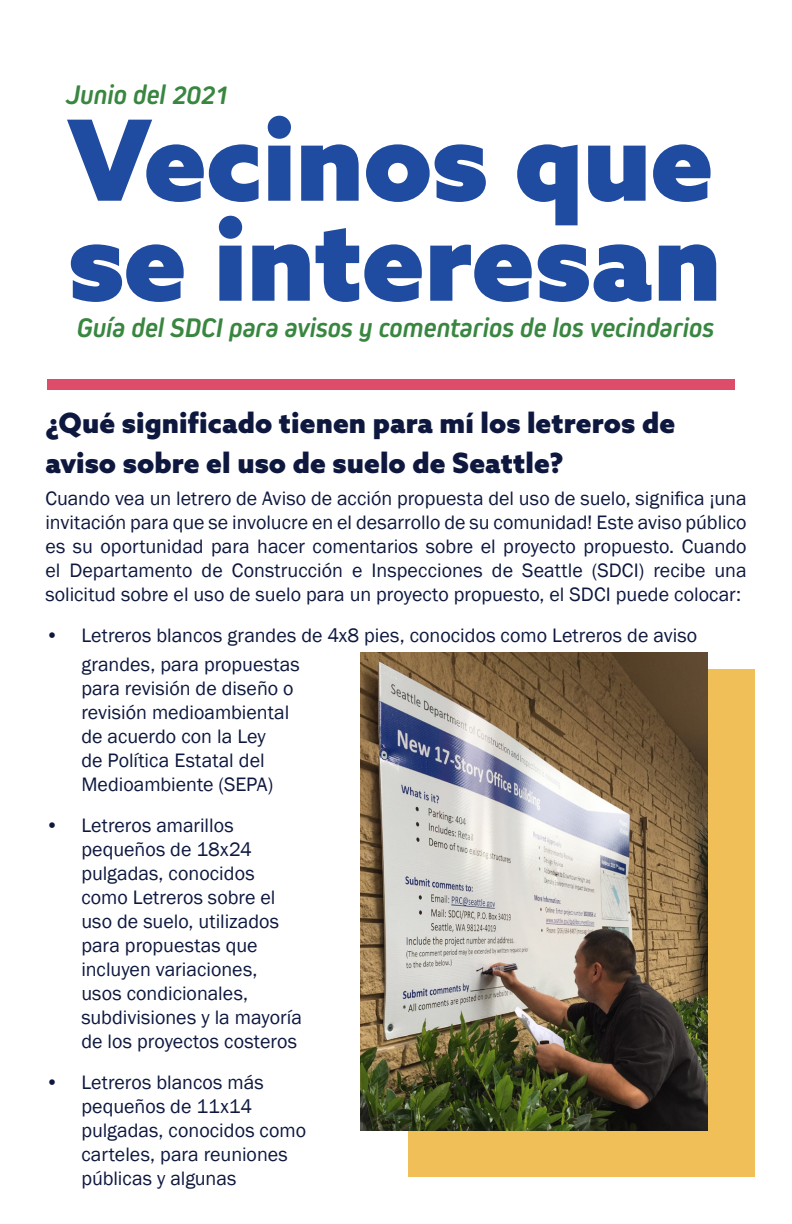
<style>
.page{position:relative;width:792px;height:1224px;background:#fff}
.page>*{position:absolute;margin:0;border:0;box-sizing:border-box;transform-origin:0 0}
.t1{font:900 112px/100px "Azo Sans";letter-spacing:-.01em;color:#1f4ba0}
.t2{font:900 28px/40px "Azo Sans";color:#0e183f}
.Pull_Text{font:italic 700 28px "Kiro";letter-spacing:-.005em;color:#398640}
.Pull_Text-2{font:20px/24px "Franklin Gothic";color:#0e183f}
</style>
<div class="page">
<div style="left:408px;top:670px;width:347px;height:507px;background:#f1bf57"></div>
<div style="left:47px;top:379px;width:688px;height:11px;background:#dd4d6a"></div>
<img style="left:361px;top:653px;width:347px;height:478px">
<p class="Pull_Text" style="left:66px;top:78px;width:165px">Junio del 2021</p>
<p class="t1" style="left:68px;top:108px;width:656px">Vecinos que se interesan</p>
<p class="Pull_Text" style="left:77px;top:311px;width:639px">Guía del SDCI para avisos y comentarios de los vecindarios</p>
<p class="t2" style="left:45px;top:402px;width:631px">¿Qué significado tienen para mí los letreros de aviso sobre el uso de suelo de Seattle?</p>
<p class="Pull_Text-2" style="left:45px;top:487px;width:703px;text-align:justify">Cuando vea un letrero de Aviso de acción propuesta del uso de suelo, significa ¡una invitación para que se involucre en el desarrollo de su comunidad! Este aviso público es su oportunidad para hacer comentarios sobre el proyecto propuesto. Cuando el Departamento de Construcción e Inspecciones de Seattle (SDCI) recibe una solicitud sobre el uso de suelo para un proyecto propuesto, el SDCI puede colocar:</p>
<p class="Pull_Text-2" style="left:81px;top:621px;width:618px;line-height:29.2px;text-indent:-36px">• Letreros blancos grandes de 4x8 pies, conocidos como Letreros de aviso grandes, para propuestas</p>
<p class="Pull_Text-2" style="left:81px;top:677px;width:214px">para revisión de diseño o revisión medioambiental de acuerdo con la Ley<br>de Política Estatal del<br>Medioambiente (SEPA)</p>
<p class="Pull_Text-2" style="left:81px;top:814px;width:222px;text-indent:-36px">• Letreros amarillos pequeños de 18x24 pulgadas, conocidos como Letreros sobre el uso de suelo, utilizados para propuestas que incluyen variaciones, usos condicionales, subdivisiones y la mayoría de los proyectos costeros</p>
<p class="Pull_Text-2" style="left:81px;top:1071px;width:226px;text-indent:-36px">• Letreros blancos más pequeños de 11x14 pulgadas, conocidos como carteles, para reuniones públicas y algunas</p>
</div>
